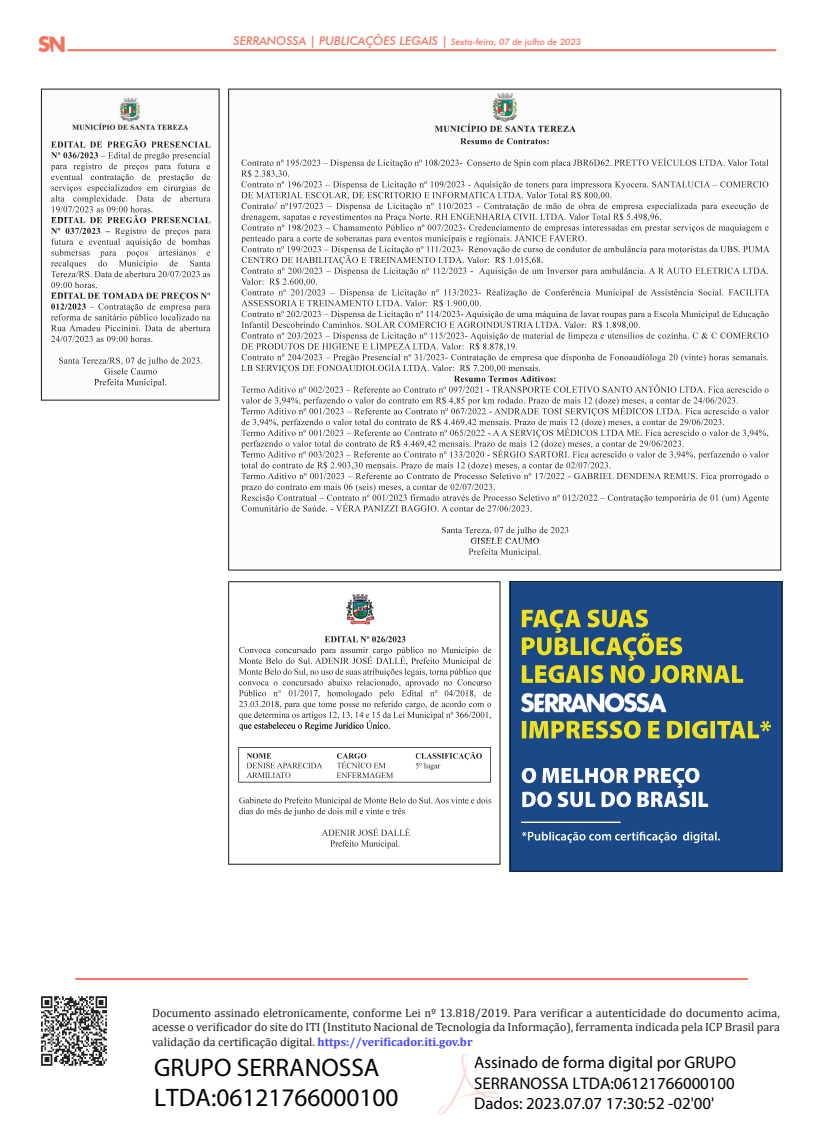
<style>
.page{position:relative;width:817px;height:1134px;background:#fff}
.page>*{position:absolute;margin:0;border:0;box-sizing:border-box;transform-origin:0 0}
.t1{font:25.4px/30.4px "Myriad Pro";color:#000}
.t2{font:16.8px/20.2px "Myriad Pro";color:#000;text-align:justify}
.t3{font:12px/14.4px "Cambria";color:#231f20;text-align:justify}
.t4{font:italic 500 12px "Futura BT";color:#f3725c}
.s1{font-size:9px}
.s2{font-weight:700;color:#4047ff}
</style>
<div class="page">
<svg style="left:38px;top:36px;width:27px;height:16px"></svg>
<hr style="left:68px;top:49px;width:708px;height:2px;background:#f3725c">
<hr style="left:75px;top:978px;width:672px;height:2px;background:#f3725c">
<img style="left:41px;top:996px;width:66px;height:70px">
<img style="left:510px;top:581px;width:272px;height:290px">
<img style="left:228px;top:581px;width:272px;height:284px">
<img style="left:324px;top:636px;width:42px;height:6px">
<img style="left:239px;top:647px;width:30px;height:6px">
<img style="left:239px;top:723px;width:27px;height:7px">
<img style="left:239px;top:797px;width:22px;height:6px">
<img style="left:238px;top:747px;width:253px;height:35px">
<img style="left:228px;top:89px;width:553px;height:482px">
<img style="left:460px;top:138px;width:27px;height:6px">
<img style="left:241px;top:203px;width:25px;height:6px">
<img style="left:241px;top:268px;width:25px;height:6px">
<img style="left:241px;top:332px;width:25px;height:7px">
<img style="left:241px;top:408px;width:33px;height:6px">
<img style="left:241px;top:451px;width:33px;height:6px">
<img style="left:470px;top:538px;width:31px;height:6px">
<img style="left:41px;top:89px;width:178px;height:312px">
<img style="left:51px;top:141px;width:45px;height:7px">
<img style="left:51px;top:217px;width:45px;height:6px">
<img style="left:51px;top:293px;width:42px;height:6px">
<img style="left:94px;top:379px;width:25px;height:6px">
<svg style="left:438px;top:1054px;width:60px;height:60px"></svg>
<p class="t4" style="left:233px;top:36px;width:349px">SERRANOSSA | PUBLICAÇÕES LEGAIS | <span class="s1">Sexta-feira, 07 de julho de 2023</span></p>
<p class="t3" style="left:152px;top:1005px;width:629px">Documento assinado eletronicamente, conforme Lei nº 13.818/2019. Para verificar a autenticidade do documento acima, acesse o verificador do site do ITI (Instituto Nacional de Tecnologia da Informação), ferramenta indicada pela ICP Brasil para validação da certificação digital. <span class="s2">https://verificador.iti.gov.br</span></p>
<h1 class="t1" style="left:154px;top:1054px;width:246px">GRUPO SERRANOSSA<br>LTDA:06121766000100</h1>
<h2 class="t2" style="left:474px;top:1054px;width:263px">Assinado de forma digital por GRUPO SERRANOSSA LTDA:06121766000100<br>Dados: 2023.07.07 17:30:52 -02'00'</h2>
</div>
